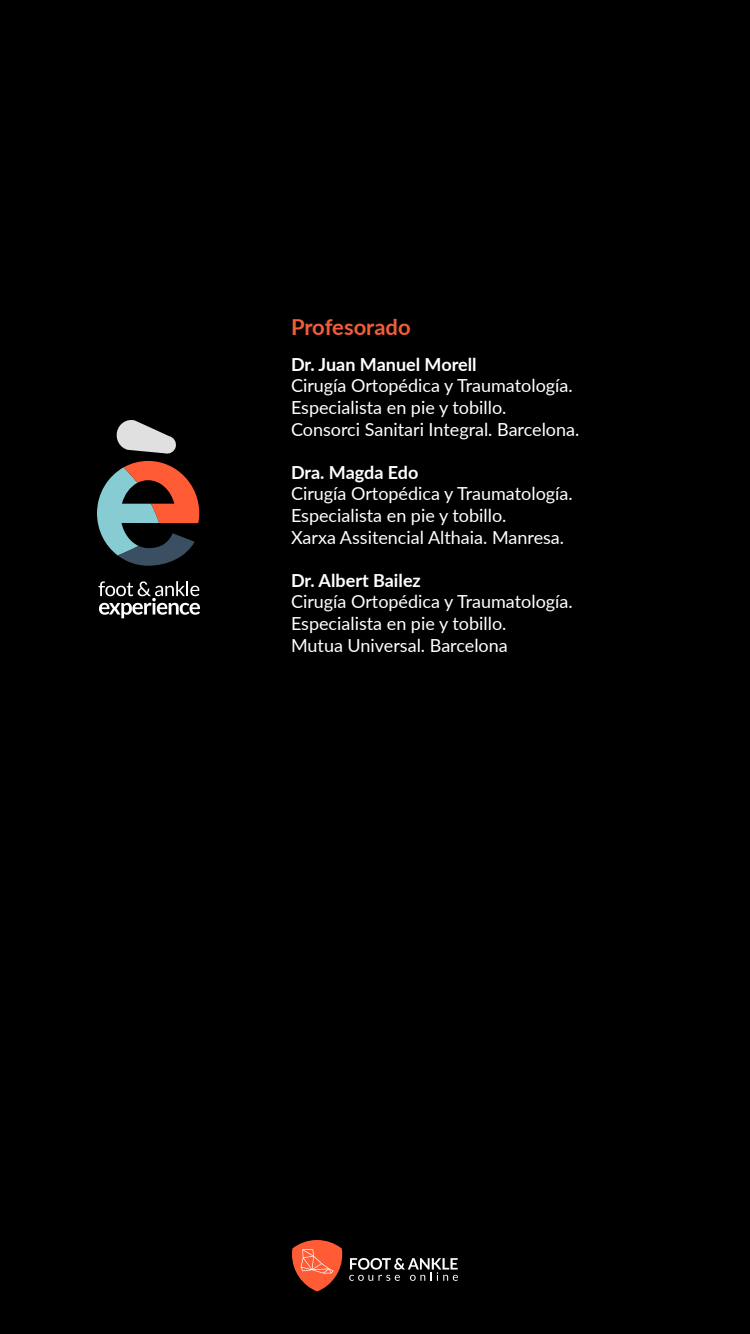
<style>
.page{position:relative;width:750px;height:1334px;background:#000}
.page>*{position:absolute;margin:0;border:0;box-sizing:border-box;transform-origin:0 0}
.t1{font:700 22px "Lato";letter-spacing:-.005em;color:#f15d3b}
.t2{font:18px/21.6px "Lato";color:#fff}
.t3{font:700 18px "Lato";color:#fff}
</style>
<div class="page">
<svg style="left:349px;top:1258px;width:109px;height:23px"></svg>
<svg style="left:292px;top:1240px;width:50px;height:51px"></svg>
<svg style="left:97px;top:461px;width:102px;height:105px"></svg>
<svg style="left:116px;top:420px;width:60px;height:34px"></svg>
<svg style="left:99px;top:581px;width:101px;height:37px"></svg>
<p class="t1" style="left:291px;top:311px;width:121px">Profesorado</p>
<p class="t3" style="left:291px;top:351px;width:187px">Dr. Juan Manuel Morell</p>
<p class="t2" style="left:291px;top:374px;width:290px">Cirugía Ortopédica y Traumatología.<br>Especialista en pie y tobillo.<br>Consorci Sanitari Integral. Barcelona.</p>
<p class="t3" style="left:291px;top:459px;width:129px">Dra. Magda Edo</p>
<p class="t2" style="left:291px;top:482px;width:283px">Cirugía Ortopédica y Traumatología.<br>Especialista en pie y tobillo.<br>Xarxa Assitencial Althaia. Manresa.</p>
<p class="t3" style="left:291px;top:567px;width:131px">Dr. Albert Bailez</p>
<p class="t2" style="left:291px;top:590px;width:283px">Cirugía Ortopédica y Traumatología.<br>Especialista en pie y tobillo.<br>Mutua Universal. Barcelona</p>
</div>
